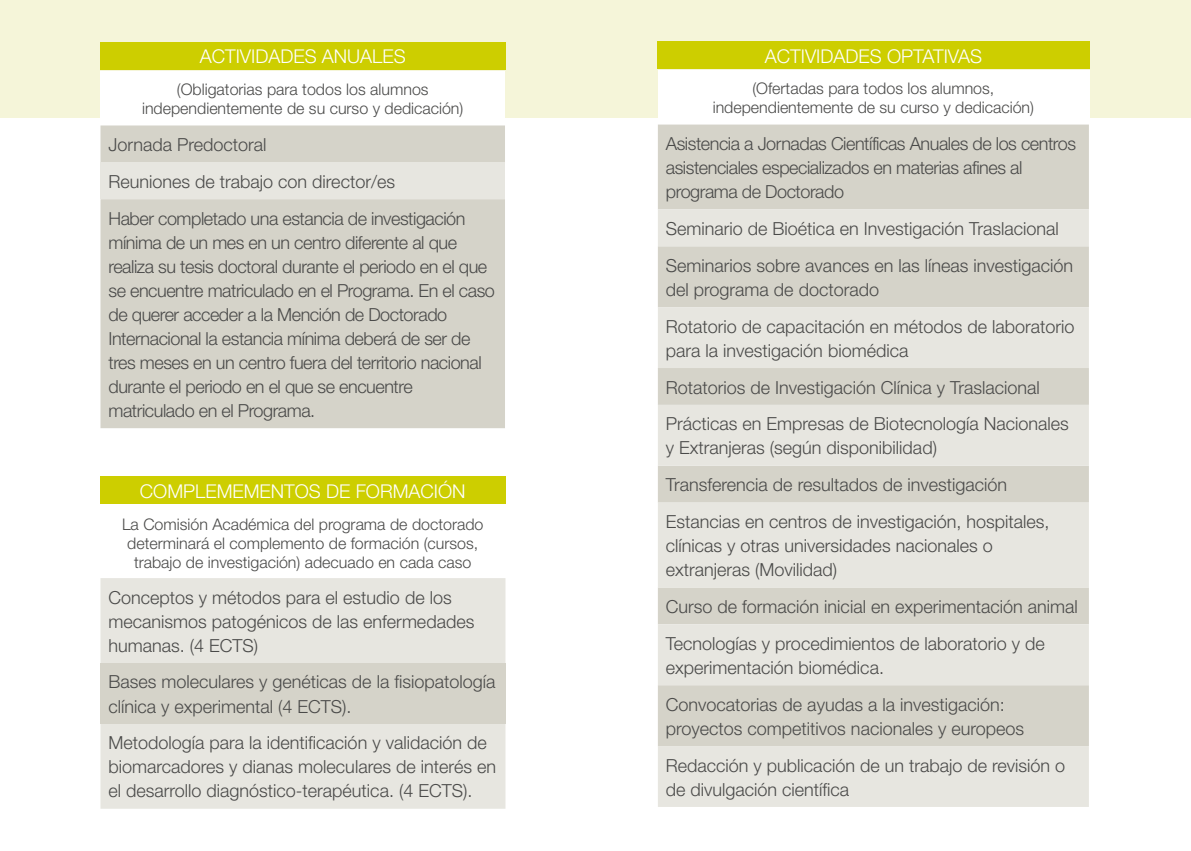
<style>
.page{position:relative;width:1191px;height:851px;background:#fff}
.page>*{position:absolute;margin:0;border:0;box-sizing:border-box;transform-origin:0 0}
.t1{font:300 19px "Helvetica Neue";color:#fff}
.t2{font:300 18px/36.8px "Helvetica Neue";color:#4a4a49}
.t3{font:300 18px/24px "Helvetica Neue";letter-spacing:-.025em;color:#4a4a49}
.t4{font:300 16px/19.2px "Helvetica Neue";color:#4a4a49;text-align:center}
</style>
<div class="page">
<div style="left:0;top:0;width:1191px;height:117px;background:#f5f5d9"></div>
<div style="left:100px;top:42px;width:405px;height:28px;background:#cdce00"></div>
<div style="left:658px;top:42px;width:431px;height:27px;background:#cdce00"></div>
<div style="left:100px;top:71px;width:405px;height:363px;background:#fff"></div>
<div style="left:100px;top:125px;width:405px;height:303px;background:#d5d3c9"></div>
<div style="left:100px;top:162px;width:405px;height:37px;background:#e7e6e0"></div>
<div style="left:658px;top:70px;width:431px;height:739px;background:#fff"></div>
<div style="left:658px;top:124px;width:431px;height:85px;background:#d5d3c9"></div>
<svg style="left:658px;top:209px;width:431px;height:597px;background:#e0ded7"></svg>
<div style="left:100px;top:476px;width:405px;height:28px;background:#cdce00"></div>
<div style="left:100px;top:578px;width:405px;height:230px;background:#e7e6e0"></div>
<div style="left:100px;top:663px;width:405px;height:60px;background:#d5d3c9"></div>
<p class="t1" style="left:200px;top:45px;width:207px">ACTIVIDADES ANUALES</p>
<p class="t1" style="left:765px;top:44px;width:219px">ACTIVIDADES OPTATIVAS</p>
<p class="t4" style="left:142px;top:79px;width:323px">(Obligatorias para todos los alumnos independientemente de su curso y dedicación)</p>
<p class="t2" style="left:108px;top:126px;width:358px">Jornada Predoctoral<br>Reuniones de trabajo con director/es<br>Haber completado una estancia de investigación</p>
<p class="t3" style="left:108px;top:230px;width:388px">mínima de un mes en un centro diferente al que realiza su tesis doctoral durante el periodo en el que se encuentre matriculado en el Programa. En el caso de querer acceder a la Mención de Doctorado Internacional la estancia mínima deberá de ser de tres meses en un centro fuera del territorio nacional durante el periodo en el que se encuentre matriculado en el Programa.</p>
<p class="t4" style="left:712px;top:78px;width:323px">(Ofertadas para todos los alumnos, independientemente de su curso y dedicación)</p>
<p class="t3" style="left:666px;top:131px;width:412px">Asistencia a Jornadas Científicas Anuales de los centros asistenciales especializados en materias afines al programa de Doctorado</p>
<p class="t2" style="left:666px;top:210px;width:409px">Seminario de Bioética en Investigación Traslacional<br>Seminarios sobre avances en las líneas investigación</p>
<p class="t2" style="left:666px;top:270px;width:410px">del programa de doctorado<br>Rotatorio de capacitación en métodos de laboratorio</p>
<p class="t2" style="left:666px;top:331px;width:404px">para la investigación biomédica<br>Rotatorios de Investigación Clínica y Traslacional<br>Prácticas en Empresas de Biotecnología Nacionales</p>
<p class="t2" style="left:666px;top:429px;width:385px">y Extranjeras (según disponibilidad)<br>Transferencia de resultados de investigación<br>Estancias en centros de investigación, hospitales,</p>
<p class="t2" style="left:666px;top:533px;width:328px;line-height:24px">clínicas y otras universidades nacionales o extranjeras (Movilidad)</p>
<p class="t2" style="left:666px;top:587px;width:413px">Curso de formación inicial en experimentación animal<br>Tecnologías y procedimientos de laboratorio y de</p>
<p class="t2" style="left:666px;top:648px;width:340px">experimentación biomédica.<br>Convocatorias de ayudas a la investigación:</p>
<p class="t2" style="left:666px;top:709px;width:401px">proyectos competitivos nacionales y europeos<br>Redacción y publicación de un trabajo de revisión o</p>
<p class="t2" style="left:666px;top:770px;width:185px">de divulgación científica</p>
<p class="t1" style="left:140px;top:479px;width:327px">COMPLEMEMENTOS DE FORMACIÓN</p>
<p class="t4" style="left:122px;top:514px;width:363px">La Comisión Académica del programa de doctorado determinará el complemento de formación (cursos, trabajo de investigación) adecuado en cada caso</p>
<p class="t2" style="left:108px;top:584px;width:367px;line-height:24px">Conceptos y métodos para el estudio de los mecanismos patogénicos de las enfermedades humanas. (4 ECTS)</p>
<p class="t2" style="left:108px;top:669px;width:388px;line-height:24px">Bases moleculares y genéticas de la fisiopatología clínica y experimental (4 ECTS).</p>
<p class="t2" style="left:108px;top:730px;width:389px;line-height:24px">Metodología para la identificación y validación de biomarcadores y dianas moleculares de interés en el desarrollo diagnóstico-terapéutica. (4 ECTS).</p>
</div>
